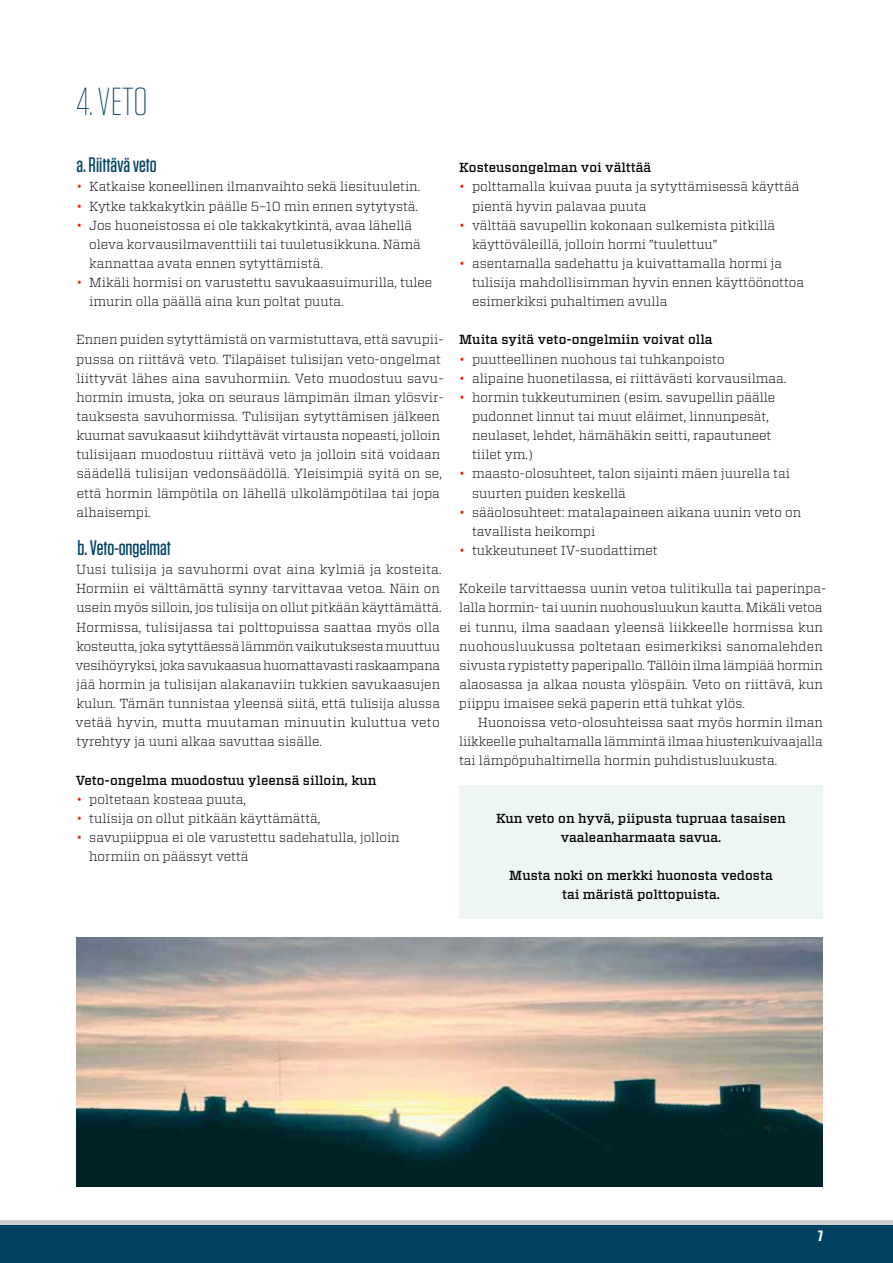
<style>
.page{position:relative;width:893px;height:1263px;background:#fff}
.page>*{position:absolute;margin:0;border:0;box-sizing:border-box;transform-origin:0 0}
.t1{font:200 39px "Tungsten";color:#004161}
.t2{font:500 21px "Tungsten";letter-spacing:-.005em;color:#004161}
.t3{font:700 15px "Tungsten";color:#fff}
.t4{font:300 13.2px/19.2px "Vitesse";color:#000}
.t5{font:500 13.2px/19.2px "Vitesse";color:#000;text-align:center}
.s1{color:#e41f13}
</style>
<div class="page">
<div style="left:0;top:1225px;width:893px;height:38px;background:#004161"></div>
<div style="left:0;top:1220px;width:893px;height:5px;background:#d0d0d0"></div>
<div style="left:459px;top:784px;width:364px;height:134px;background:#edf5f5"></div>
<img style="left:77px;top:938px;width:746px;height:248px">
<h1 class="t1" style="left:77px;top:82px;width:72px">4. VETO</h1>
<h2 class="t2" style="left:77px;top:154px;width:82px">a. Riittävä veto</h2>
<p class="t4" style="left:77px;top:177px;width:345px"><span class="s1">•</span> Katkaise koneellinen ilmanvaihto sekä liesituuletin.</p>
<p class="t4" style="left:77px;top:196px;width:343px"><span class="s1">•</span> Kytke takkakytkin päälle 5–10 min ennen sytytystä.</p>
<p class="t4" style="left:89px;top:215px;width:333px;text-indent:-13px"><span class="s1">•</span> Jos huoneistossa ei ole takkakytkintä, avaa lähellä oleva korvausilmaventtiili tai tuuletusikkuna. Nämä kannattaa avata ennen sytyttämistä.</p>
<p class="t4" style="left:89px;top:272px;width:345px;text-indent:-13px"><span class="s1">•</span> Mikäli hormisi on varustettu savukaasuimurilla, tulee imurin olla päällä aina kun poltat puuta.</p>
<p class="t4" style="left:76px;top:330px;width:369px">Ennen puiden sytyttämistä on varmistuttava, että savupii&shy;pussa on riittävä veto. Tilapäiset tulisijan veto-ongelmat liittyvät lähes aina savuhormiin. Veto muodostuu savu&shy;hormin imusta, joka on seuraus lämpimän ilman ylösvir&shy;tauksesta savuhormissa. Tulisijan sytyttämisen jälkeen kuumat savukaasut kiihdyttävät virtausta nopeasti, jolloin tulisijaan muodostuu riittävä veto ja jolloin sitä voidaan säädellä tulisijan vedonsäädöllä. Yleisimpiä syitä on se, että hormin lämpötila on lähellä ulkolämpötilaa tai jopa alhaisempi.</p>
<h2 class="t2" style="left:77px;top:537px;width:95px">b. Veto-ongelmat</h2>
<p class="t4" style="left:76px;top:559px;width:367px">Uusi tulisija ja savuhormi ovat aina kylmiä ja kosteita.<br>Hormiin ei välttämättä synny tarvittavaa vetoa. Näin on usein myös silloin, jos tulisija on ollut pitkään käyttämättä.<br>Hormissa, tulisijassa tai polttopuissa saattaa myös olla kosteutta, joka sytyttäessä lämmön vaikutuksesta muuttuu vesihöyryksi, joka savukaasua huomattavasti raskaampana jää hormin ja tulisijan alakanaviin tukkien savukaasujen kulun. Tämän tunnistaa yleensä siitä, että tulisija alussa vetää hyvin, mutta muutaman minuutin kuluttua veto tyrehtyy ja uuni alkaa savuttaa sisälle.</p>
<p class="t5" style="left:76px;top:770px;width:302px">Veto-ongelma muodostuu yleensä silloin, kun</p>
<p class="t4" style="left:77px;top:789px;width:171px"><span class="s1">•</span> poltetaan kosteaa puuta,</p>
<p class="t4" style="left:77px;top:808px;width:245px"><span class="s1">•</span> tulisija on ollut pitkään käyttämättä,</p>
<p class="t4" style="left:89px;top:827px;width:312px;text-indent:-13px"><span class="s1">•</span> savupiippua ei ole varustettu sadehatulla, jolloin hormiin on päässyt vettä</p>
<p class="t5" style="left:459px;top:158px;width:194px">Kosteusongelman voi välttää</p>
<p class="t4" style="left:472px;top:177px;width:329px;text-indent:-13px"><span class="s1">•</span> polttamalla kuivaa puuta ja sytyttämisessä käyttää pientä hyvin palavaa puuta</p>
<p class="t4" style="left:472px;top:215px;width:305px;text-indent:-13px"><span class="s1">•</span> välttää savupellin kokonaan sulkemista pitkillä käyttöväleillä, jolloin hormi ”tuulettuu”</p>
<p class="t4" style="left:472px;top:253px;width:334px;text-indent:-13px"><span class="s1">•</span> asentamalla sadehattu ja kuivattamalla hormi ja tulisija mahdollisimman hyvin ennen käyttöönottoa esimerkiksi puhaltimen avulla</p>
<p class="t5" style="left:459px;top:330px;width:255px">Muita syitä veto-ongelmiin voivat olla</p>
<p class="t4" style="left:459px;top:349px;width:267px"><span class="s1">•</span> puutteellinen nuohous tai tuhkanpoisto</p>
<p class="t4" style="left:459px;top:368px;width:329px"><span class="s1">•</span> alipaine huonetilassa, ei riittävästi korvausilmaa.</p>
<p class="t4" style="left:472px;top:387px;width:305px;text-indent:-13px"><span class="s1">•</span> hormin tukkeutuminen (esim. savupellin päälle pudonnet linnut tai muut eläimet, linnunpesät, neulaset, lehdet, hämähäkin seitti, rapautuneet tiilet ym.)</p>
<p class="t4" style="left:472px;top:464px;width:319px;text-indent:-13px"><span class="s1">•</span> maasto-olosuhteet, talon sijainti mäen juurella tai suurten puiden keskellä</p>
<p class="t4" style="left:472px;top:502px;width:331px;text-indent:-13px"><span class="s1">•</span> sääolosuhteet: matalapaineen aikana uunin veto on tavallista heikompi</p>
<p class="t4" style="left:459px;top:540px;width:200px"><span class="s1">•</span> tukkeutuneet IV-suodattimet</p>
<p class="t4" style="left:459px;top:579px;width:369px">Kokeile tarvittaessa uunin vetoa tulitikulla tai paperinpa&shy;lalla hormin- tai uunin nuohousluukun kautta. Mikäli vetoa ei tunnu, ilma saadaan yleensä liikkeelle hormissa kun nuohousluukussa poltetaan esimerkiksi sanomalehden sivusta rypistetty paperipallo. Tällöin ilma lämpiää hormin alaosassa ja alkaa nousta ylöspäin. Veto on riittävä, kun piippu imaisee sekä paperin että tuhkat ylös.</p>
<p class="t4" style="left:459px;top:712px;width:365px;text-align:justify;text-indent:19px">Huonoissa veto-olosuhteissa saat myös hormin ilman liikkeelle puhaltamalla lämmintä ilmaa hiustenkuivaajalla tai lämpöpuhaltimella hormin puhdistusluukusta.</p>
<p class="t5" style="left:496px;top:809px;width:291px">Kun veto on hyvä, piipusta tupruaa tasaisen vaaleanharmaata savua.</p>
<p class="t5" style="left:509px;top:866px;width:265px">Musta noki on merkki huonosta vedosta tai märistä polttopuista.</p>
<p class="t3" style="left:818px;top:1228px;width:6px">7</p>
</div>
